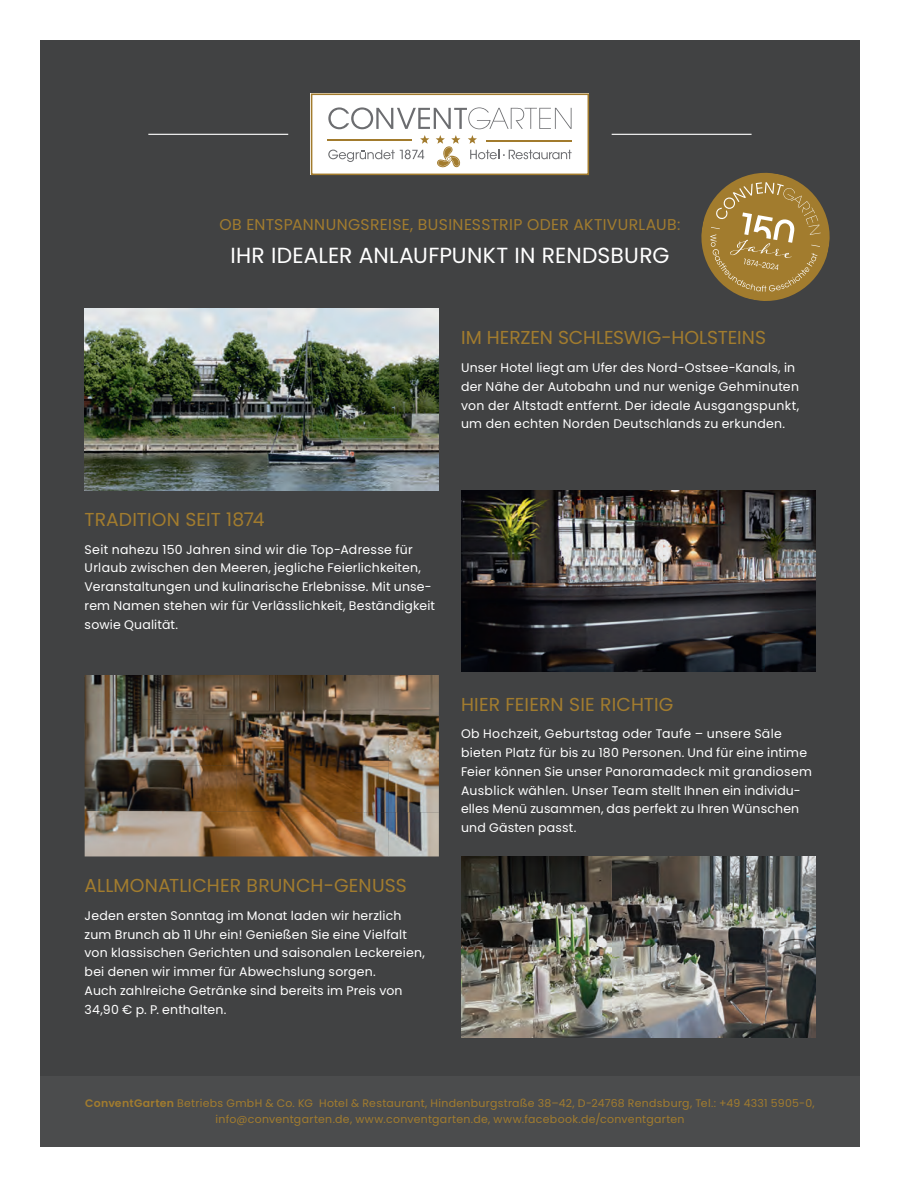
<style>
.page{position:relative;width:902px;height:1191px;background:#fff}
.page>*{position:absolute;margin:0;border:0;box-sizing:border-box;transform-origin:0 0}
.t1{font:21.9px "Poppins Latin";letter-spacing:.01em;color:#fff}
.t2{font:18.75px "Poppins Latin";letter-spacing:.005em;color:#a27c2e}
.t3{font:15.6px "Poppins Latin";letter-spacing:.02em;color:#a27c2e}
.t4{font:12.45px/18.8px "Poppins Latin";letter-spacing:.015em;color:#fff}
.t5{font:10.95px/15.6px "Poppins Latin";letter-spacing:.03em;color:#a27c2e;text-align:center}
.s1{font-weight:600}
</style>
<div class="page">
<div style="left:40px;top:40px;width:819px;height:1042px;background:#414243"></div>
<div style="left:40px;top:1076px;width:819px;height:71px;background:#4b4c4d"></div>
<div style="left:311px;top:93px;width:278px;height:82px;background:#fff"></div>
<svg style="left:328px;top:107px;width:243px;height:22px"></svg>
<svg style="left:420px;top:135px;width:9px;height:9px"></svg>
<svg style="left:468px;top:135px;width:9px;height:9px"></svg>
<div style="left:311px;top:93px;width:278px;height:82px;border:2px solid #a27b2d"></div>
<hr style="left:486px;top:140px;width:86px;height:1px;background:#a27b2d">
<hr style="left:327px;top:139px;width:85px;height:2px;background:#a27b2d">
<svg style="left:328px;top:150px;width:96px;height:12px"></svg>
<svg style="left:470px;top:150px;width:101px;height:9px"></svg>
<svg style="left:436px;top:135px;width:24px;height:32px"></svg>
<hr style="left:148px;top:134px;width:140px;height:1px;background:#fff">
<hr style="left:611px;top:134px;width:140px;height:1px;background:#fff">
<img style="left:461px;top:490px;width:354px;height:181px">
<img style="left:85px;top:308px;width:354px;height:182px">
<img style="left:85px;top:675px;width:303px;height:89px">
<img style="left:388px;top:675px;width:51px;height:181px">
<img style="left:85px;top:764px;width:304px;height:48px">
<img style="left:85px;top:810px;width:303px;height:46px">
<img style="left:461px;top:856px;width:354px;height:182px">
<svg style="left:701px;top:172px;width:129px;height:129px"></svg>
<p class="t3" style="left:219px;top:215px;width:462px">OB ENTSPANNUNGSREISE, BUSINESSTRIP ODER AKTIVURLAUB:</p>
<h1 class="t1" style="left:230px;top:241px;width:440px">IHR IDEALER ANLAUFPUNKT IN RENDSBURG</h1>
<h2 class="t2" style="left:461px;top:326px;width:306px">IM HERZEN SCHLESWIG-HOLSTEINS</h2>
<p class="t4" style="left:461px;top:358px;width:339px">Unser Hotel liegt am Ufer des Nord-Ostsee-Kanals, in der Nähe der Autobahn und nur wenige Gehminuten von der Altstadt entfernt. Der ideale Ausgangspunkt, um den echten Norden Deutschlands zu erkunden.</p>
<h2 class="t2" style="left:85px;top:507px;width:181px">TRADITION SEIT 1874</h2>
<p class="t4" style="left:85px;top:540px;width:352px">Seit nahezu 150 Jahren sind wir die Top-Adresse für Urlaub zwischen den Meeren, jegliche Feierlichkeiten, Veranstaltungen und kulinarische Erlebnisse. Mit unse&shy;rem Namen stehen wir für Verlässlichkeit, Beständigkeit sowie Qualität.</p>
<h2 class="t2" style="left:85px;top:874px;width:323px">ALLMONATLICHER BRUNCH-GENUSS</h2>
<p class="t4" style="left:85px;top:906px;width:341px">Jeden ersten Sonntag im Monat laden wir herzlich zum Brunch ab 11 Uhr ein! Genießen Sie eine Vielfalt von klassischen Gerichten und saisonalen Leckereien, bei denen wir immer für Abwechslung sorgen.<br>Auch zahlreiche Getränke sind bereits im Preis von 34,90 € p. P. enthalten.</p>
<h2 class="t2" style="left:461px;top:692px;width:214px">HIER FEIERN SIE RICHTIG</h2>
<p class="t4" style="left:461px;top:724px;width:352px">Ob Hochzeit, Geburtstag oder Taufe – unsere Säle bieten Platz für bis zu 180 Personen. Und für eine intime Feier können Sie unser Panoramadeck mit grandiosem Ausblick wählen. Unser Team stellt Ihnen ein individu&shy;elles Menü zusammen, das perfekt zu Ihren Wünschen und Gästen passt.</p>
<p class="t5" style="left:85px;top:1095px;width:731px"><span class="s1">ConventGarten</span> Betriebs GmbH &amp; Co. KG Hotel &amp; Restaurant, Hindenburgstraße 38–42, D-24768 Rendsburg, Tel.: +49 4331 5905-0, info@conventgarten.de, www.conventgarten.de, www.facebook.de/conventgarten</p>
</div>
